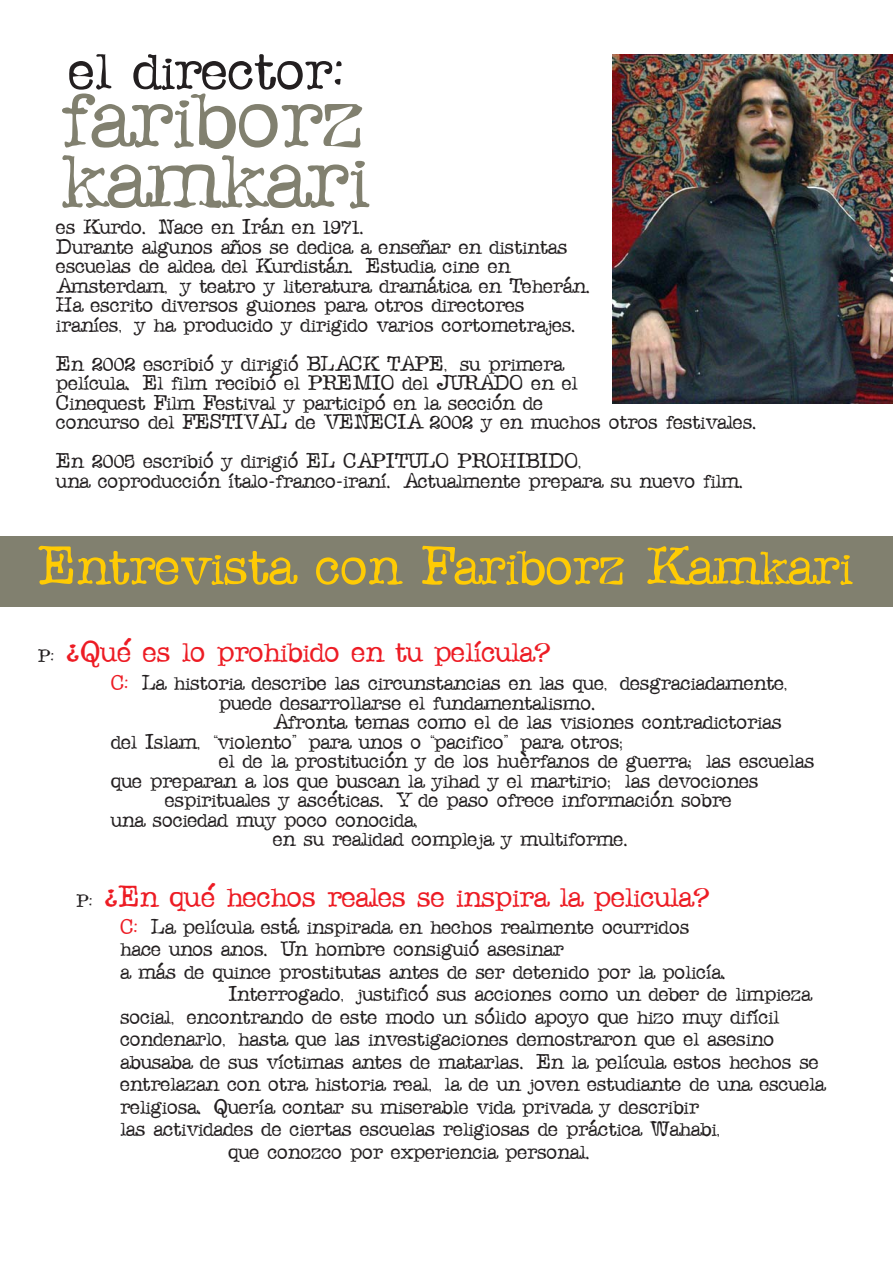
<style>
.page{position:relative;width:893px;height:1263px;background:#fff}
.page>*{position:absolute;margin:0;border:0;box-sizing:border-box;transform-origin:0 0}
.t1{font:86.4px "Sloppy Ink";color:#81806f}
.t2{font:56.85px "Sloppy Ink";color:#231f20}
.t3{font:54px "Sloppy Ink";color:#ffcb04}
.t4{font:30px "Sloppy Ink";color:#ed1c24}
.t5{font:21px/19.5px "Sloppy Ink";color:#231f20}
.s1{font-size:18px;color:#231f20}
.s2{color:#ed1c24}
</style>
<div class="page">
<div style="left:0;top:536px;width:892px;height:70px;background:#81806f"></div>
<img style="left:612px;top:54px;width:280px;height:350px">
<h2 class="t2" style="left:69px;top:37px;width:291px">el director:</h2>
<h1 class="t1" style="left:62px;top:67px;width:305px">fariborz</h1>
<h1 class="t1" style="left:62px;top:128px;width:309px">kamkari</h1>
<p class="t5" style="left:56px;top:217px;width:540px">es Kurdo. Nace en Irán en 1971.<br>Durante algunos años se dedica a enseñar en distintas escuelas de aldea del Kurdistán. Estudia cine en Amsterdam, y teatro y literatura dramática en Teherán.<br>Ha escrito diversos guiones para otros directores iraníes, y ha producido y dirigido varios cortometrajes.</p>
<p class="t5" style="left:56px;top:354px;width:706px">En 2002 escribió y dirigió BLACK TAPE, su primera<br>película. El film recibió el PREMIO del JURADO en el<br>Cinequest Film Festival y participó en la sección de<br>concurso del FESTIVAL de VENECIA 2002 y en muchos otros festivales.</p>
<p class="t5" style="left:56px;top:451px;width:693px">En 2005 escribió y dirigió EL CAPITULO PROHIBIDO,<br>una coproducción ítalo-franco-iraní. Actualmente prepara su nuevo film.</p>
<h3 class="t3" style="left:39px;top:534px;width:815px">Entrevista con Fariborz Kamkari</h3>
<h3 class="t4" style="left:38px;top:634px;width:521px"><span class="s1">P:</span> ¿Qué es lo prohibido en tu película?</h3>
<p class="t5" style="left:219px;top:673px;width:574px;text-indent:-108px"><span class="s2">C:</span> La historia describe las circunstancias en las que, desgraciadamente, puede desarrollarse el fundamentalismo.</p>
<p class="t5" style="left:273px;top:712px;width:510px">Afronta temas como el de las visiones contradictorias</p>
<p class="t5" style="left:111px;top:732px;width:519px">del Islam, “violento” para unos o “pacifico” para otros;</p>
<p class="t5" style="left:219px;top:751px;width:597px">el de la prostitución y de los huèrfanos de guerra; las escuelas</p>
<p class="t5" style="left:111px;top:771px;width:649px">que preparan a los que buscan la yihad y el martirio; las devociones</p>
<p class="t5" style="left:165px;top:790px;width:568px">espirituales y ascéticas. Y de paso ofrece información sobre</p>
<p class="t5" style="left:111px;top:810px;width:313px">una sociedad muy poco conocida,</p>
<p class="t5" style="left:273px;top:829px;width:360px">en su realidad compleja y multiforme.</p>
<h3 class="t4" style="left:76px;top:880px;width:642px"><span class="s1">P:</span> ¿En qué hechos reales se inspira la pelicula?</h3>
<p class="t5" style="left:120px;top:917px;width:570px"><span class="s2">C:</span> La película está inspirada en hechos realmente ocurridos</p>
<p class="t5" style="left:120px;top:939px;width:445px">hace unos anos. Un hombre consiguió asesinar</p>
<p class="t5" style="left:120px;top:962px;width:611px">a más de quince prostitutas antes de ser detenido por la policía.</p>
<p class="t5" style="left:228px;top:984px;width:584px">Interrogado, justificó sus acciones como un deber de limpieza</p>
<p class="t5" style="left:120px;top:1007px;width:660px">social, encontrando de este modo un sólido apoyo que hizo muy difícil</p>
<p class="t5" style="left:120px;top:1029px;width:655px">condenarlo, hasta que las investigaciones demostraron que el asesino</p>
<p class="t5" style="left:120px;top:1052px;width:700px">abusaba de sus víctimas antes de matarlas. En la película estos hechos se</p>
<p class="t5" style="left:120px;top:1074px;width:706px">entrelazan con otra historia real, la de un joven estudiante de una escuela</p>
<p class="t5" style="left:120px;top:1097px;width:580px">religiosa. Quería contar su miserable vida privada y describir</p>
<p class="t5" style="left:120px;top:1119px;width:606px">las actividades de ciertas escuelas religiosas de práctica Wahabi,</p>
<p class="t5" style="left:228px;top:1142px;width:367px">que conozco por experiencia personal.</p>
</div>
